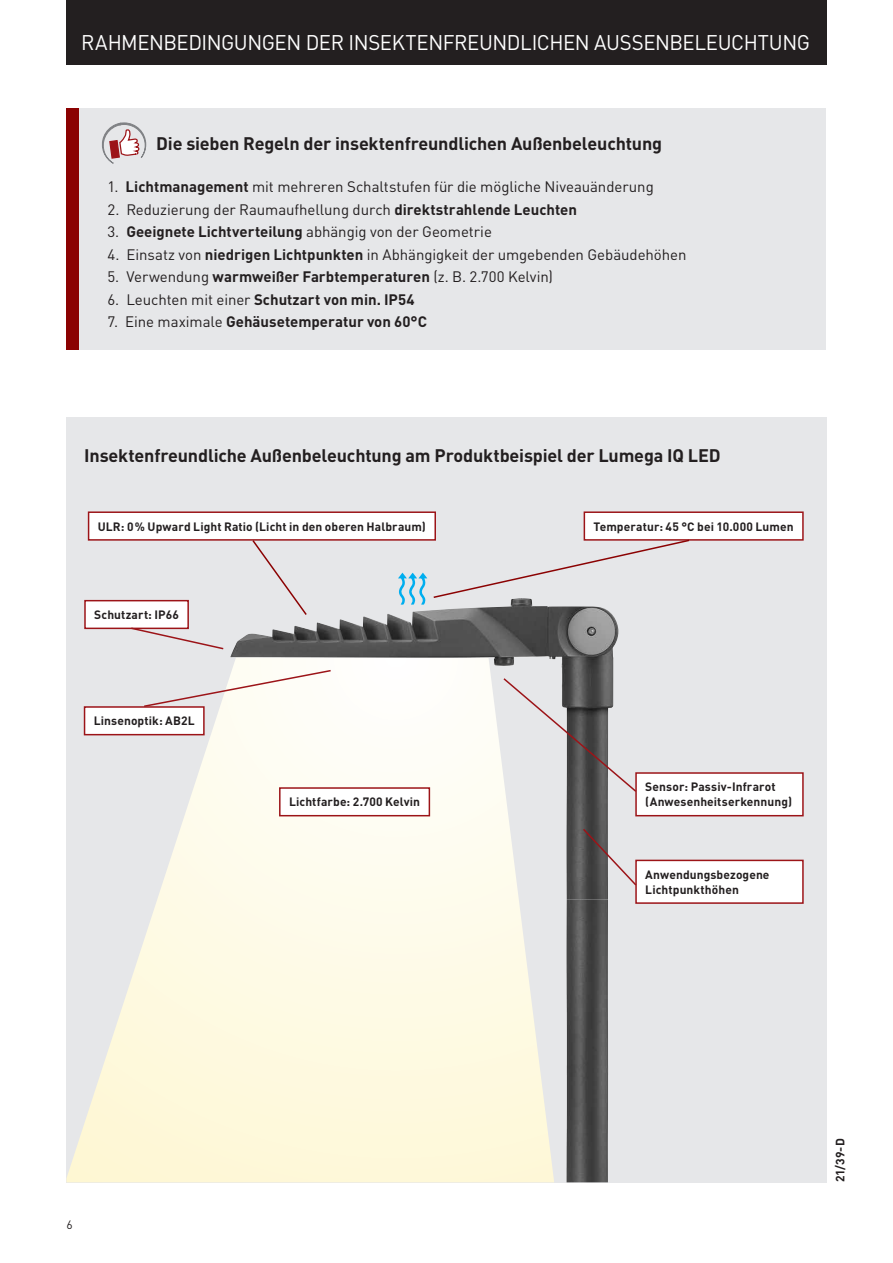
<style>
.page{position:relative;width:893px;height:1263px;background:#fff}
.page>*{position:absolute;margin:0;border:0;box-sizing:border-box;transform-origin:0 0}
.t1{font:21px "Trilux DIN";letter-spacing:-.02em;color:#fff}
.t2{font:700 18px "Trilux DIN";letter-spacing:-.01em;color:#231f20}
.t3{font:15px "Trilux DIN";letter-spacing:-.005em;color:#231f20}
.t4{font:700 15px "Trilux DIN";color:#231f20}
.t5{font:700 12px/15px "Trilux DIN";letter-spacing:.01em;color:#231f20}
.t6{font:12px "Trilux DIN";color:#231f20}
.s1{font-weight:700}
.s2{font-weight:400}
</style>
<div class="page">
<div style="left:66px;top:0;width:760px;height:65px;background:#231f20"></div>
<div style="left:66px;top:417px;width:760px;height:765px;background:#e6e7e9"></div>
<img style="left:566px;top:899px;width:42px;height:166px">
<img style="left:566px;top:1065px;width:42px;height:117px">
<svg style="left:66px;top:706px;width:488px;height:476px"></svg>
<img style="left:230px;top:605px;width:389px;height:294px">
<div style="left:584px;top:512px;width:219px;height:28px;background:#fff"></div>
<div style="left:584px;top:511px;width:220px;height:30px;border:2px solid #9c1418"></div>
<div style="left:636px;top:773px;width:167px;height:43px;background:#fff"></div>
<div style="left:635px;top:772px;width:169px;height:44px;border:2px solid #9c1418"></div>
<div style="left:636px;top:860px;width:167px;height:43px;background:#fff"></div>
<div style="left:635px;top:860px;width:169px;height:44px;border:2px solid #9c1418"></div>
<div style="left:89px;top:512px;width:346px;height:28px;background:#fff"></div>
<div style="left:88px;top:511px;width:348px;height:30px;border:2px solid #9c1418"></div>
<div style="left:85px;top:601px;width:103px;height:27px;background:#fff"></div>
<div style="left:84px;top:600px;width:105px;height:29px;border:2px solid #9c1418"></div>
<div style="left:85px;top:707px;width:119px;height:28px;background:#fff"></div>
<div style="left:84px;top:706px;width:121px;height:29px;border:2px solid #9c1418"></div>
<div style="left:280px;top:788px;width:149px;height:28px;background:#fff"></div>
<div style="left:279px;top:787px;width:151px;height:29px;border:2px solid #9c1418"></div>
<svg style="left:251px;top:538px;width:57px;height:79px"></svg>
<svg style="left:130px;top:626px;width:366px;height:32px"></svg>
<svg style="left:142px;top:669px;width:190px;height:39px"></svg>
<svg style="left:502px;top:677px;width:136px;height:116px"></svg>
<svg style="left:581px;top:827px;width:57px;height:60px"></svg>
<div style="left:79px;top:108px;width:747px;height:242px;background:#e6e7e9"></div>
<div style="left:66px;top:108px;width:13px;height:242px;background:#8b0202"></div>
<svg style="left:102px;top:122px;width:44px;height:42px"></svg>
<svg style="left:398px;top:539px;width:293px;height:66px"></svg>
<h1 class="t1" style="left:81px;top:29px;width:730px">RAHMENBEDINGUNGEN DER INSEKTENFREUNDLICHEN AUSSENBELEUCHTUNG</h1>
<p class="t2" style="left:156px;top:131px;width:507px">Die sieben Regeln der insektenfreundlichen Außenbeleuchtung</p>
<p class="t3" style="left:107px;top:177px;width:548px">1. <span class="s1">Lichtmanagement</span> mit mehreren Schaltstufen für die mögliche Niveauänderung</p>
<p class="t3" style="left:107px;top:200px;width:471px">2. Reduzierung der Raumaufhellung durch <span class="s1">direktstrahlende Leuchten</span></p>
<p class="t3" style="left:107px;top:222px;width:386px">3. <span class="s1">Geeignete Lichtverteilung</span> abhängig von der Geometrie</p>
<p class="t3" style="left:107px;top:245px;width:580px">4. Einsatz von <span class="s1">niedrigen Lichtpunkten</span> in Abhängigkeit der umgebenden Gebäudehöhen</p>
<p class="t3" style="left:107px;top:267px;width:447px">5. Verwendung <span class="s1">warmweißer Farbtemperaturen</span> (z. B. 2.700 Kelvin)</p>
<p class="t4" style="left:107px;top:289px;width:309px"><span class="s2">6. Leuchten mit einer</span> Schutzart von min. IP54</p>
<p class="t4" style="left:107px;top:312px;width:321px"><span class="s2">7. Eine maximale</span> Gehäusetemperatur von 60°C</p>
<p class="t2" style="left:84px;top:444px;width:638px">Insektenfreundliche Außenbeleuchtung am Produktbeispiel der Lumega IQ LED</p>
<p class="t5" style="left:98px;top:519px;width:330px">ULR: 0% Upward Light Ratio (Licht in den oberen Halbraum)</p>
<p class="t5" style="left:94px;top:607px;width:86px">Schutzart: IP66</p>
<p class="t5" style="left:94px;top:713px;width:102px">Linsenoptik: AB2L</p>
<p class="t5" style="left:289px;top:794px;width:133px">Lichtfarbe: 2.700 Kelvin</p>
<p class="t5" style="left:594px;top:519px;width:202px">Temperatur: 45 °C bei 10.000 Lumen</p>
<p class="t5" style="left:645px;top:779px;width:148px">Sensor: Passiv-Infrarot (Anwesenheitserkennung)</p>
<p class="t5" style="left:645px;top:867px;width:126px">Anwendungsbezogene<br>Lichtpunkthöhen</p>
<p class="t6" style="left:66px;top:1217px;width:8px">6</p>
<p class="t5" style="left:832px;top:1182px;width:45px;rotate:-90deg">21/39-D</p>
</div>
